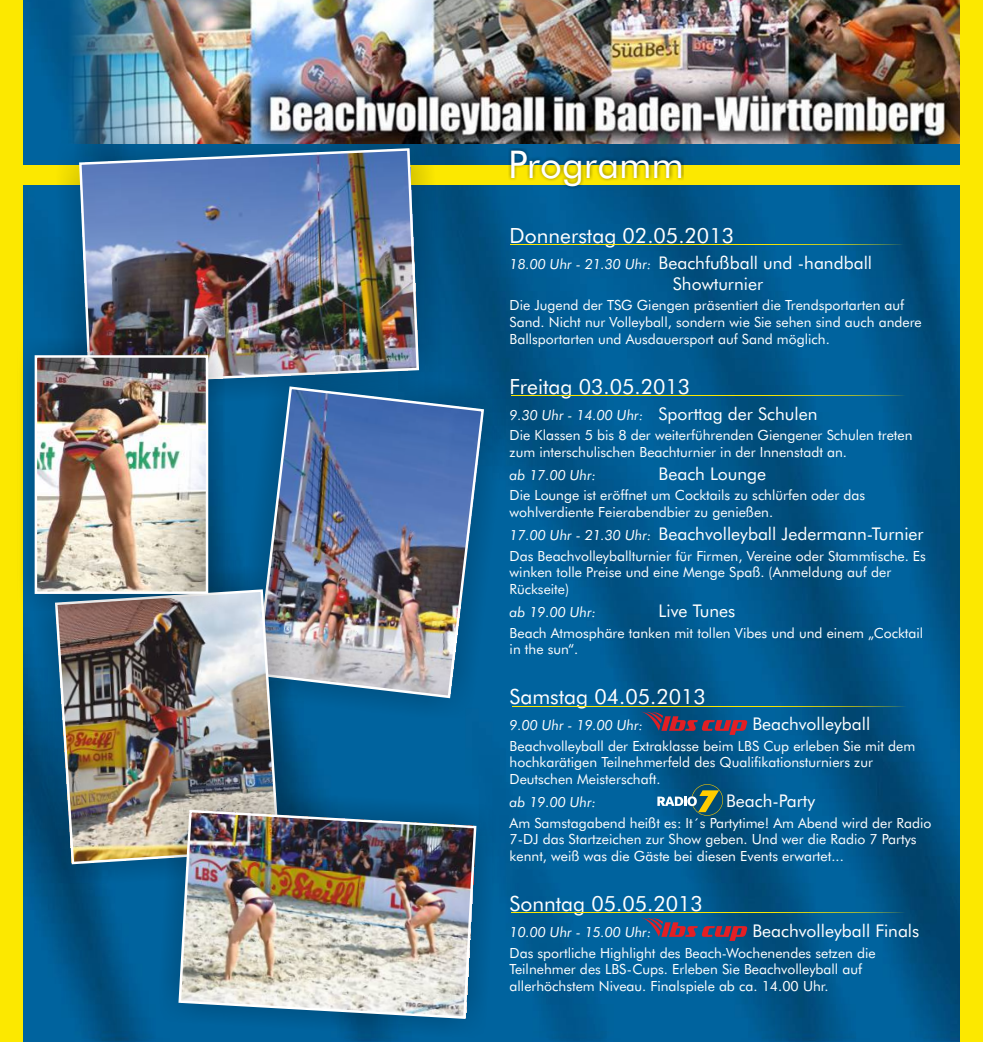
<style>
.page{position:relative;width:983px;height:1042px;background:#fff}
.page>*{position:absolute;margin:0;border:0;box-sizing:border-box;transform-origin:0 0}
.t1{font:38.15px "Futura BT";color:#fff}
.t2{font:21px "Futura BT";color:#fff}
.t3{font:17.5px/21px "Futura BT";color:#fff}
.t4{font:14px/16.8px "Futura BT";color:#fff}
.t5{font:italic 14px "Futura BT";color:#fff}
.s1{font-style:italic;font-size:14px}
</style>
<div class="page">
<img style="left:22px;top:0;width:938px;height:1042px">
<img style="left:69px;top:0;width:891px;height:143px">
<div style="left:16px;top:165px;width:966px;height:20px;background:#fce800"></div>
<div style="left:505px;top:148px;width:178px;height:41px;background:#292929;opacity:.49"></div>
<svg style="left:657px;top:784px;width:65px;height:32px"></svg>
<svg style="left:641px;top:712px;width:106px;height:23px"></svg>
<svg style="left:641px;top:917px;width:106px;height:24px"></svg>
<hr style="left:511px;top:912px;width:399px;height:1px;background:#fce800">
<hr style="left:512px;top:705px;width:399px;height:1px;background:#fce800">
<hr style="left:511px;top:395px;width:399px;height:1px;background:#fce800">
<hr style="left:510px;top:244px;width:398px;height:1px;background:#fce800">
<div style="left:56px;top:125px;width:386px;height:283px;background:#292929;opacity:.35"></div>
<img style="left:78px;top:147px;width:342px;height:239px">
<div style="left:233px;top:364px;width:273px;height:356px;background:#292929;opacity:.35"></div>
<img style="left:254px;top:385px;width:231px;height:314px">
<div style="left:33px;top:567px;width:268px;height:319px;background:#292929;opacity:.35"></div>
<img style="left:54px;top:588px;width:227px;height:277px">
<div style="left:158px;top:789px;width:338px;height:250px;background:#292929;opacity:.35"></div>
<img style="left:177px;top:808px;width:300px;height:212px">
<div style="left:0;top:0;width:22px;height:1042px;background:#fce800"></div>
<div style="left:960px;top:0;width:22px;height:1042px;background:#fce800"></div>
<div style="left:18px;top:338px;width:207px;height:273px;background:#292929;opacity:.35"></div>
<img style="left:38px;top:358px;width:167px;height:233px">
<div style="left:35px;top:355px;width:173px;height:239px;border:2px solid #fff"></div>
<h1 class="t1" style="left:508px;top:149px;width:177px">Programm</h1>
<h2 class="t2" style="left:509px;top:227px;width:226px">Donnerstag 02.05.2013</h2>
<p class="t3" style="left:672px;top:254px;width:201px;text-indent:-163px"><span class="s1">18.00 Uhr - 21.30 Uhr:</span> Beachfußball und -handball<br>Showturnier</p>
<p class="t4" style="left:509px;top:298px;width:413px">Die Jugend der TSG Giengen präsentiert die Trendsportarten auf<br>Sand. Nicht nur Volleyball, sondern wie Sie sehen sind auch andere<br>Ballsportarten und Ausdauersport auf Sand möglich.</p>
<h2 class="t2" style="left:509px;top:378px;width:182px">Freitag 03.05.2013</h2>
<p class="t3" style="left:509px;top:405px;width:309px"><span class="s1">9.30 Uhr - 14.00 Uhr:</span> Sporttag der Schulen</p>
<p class="t4" style="left:509px;top:428px;width:404px">Die Klassen 5 bis 8 der weiterführenden Giengener Schulen treten zum interschulischen Beachturnier in der Innenstadt an.</p>
<p class="t5" style="left:509px;top:469px;width:88px">ab 17.00 Uhr:</p>
<p class="t3" style="left:658px;top:465px;width:109px">Beach Lounge</p>
<p class="t4" style="left:509px;top:488px;width:357px">Die Lounge ist eröffnet um Cocktails zu schlürfen oder das wohlverdiente Feierabendbier zu genießen.</p>
<p class="t3" style="left:509px;top:525px;width:415px"><span class="s1">17.00 Uhr - 21.30 Uhr:</span> Beachvolleyball Jedermann-Turnier</p>
<p class="t4" style="left:509px;top:548px;width:418px">Das Beachvolleyballturnier für Firmen, Vereine oder Stammtische. Es winken tolle Preise und eine Menge Spaß. (Anmeldung auf der<br>Rückseite)</p>
<p class="t5" style="left:509px;top:607px;width:88px">ab 19.00 Uhr:</p>
<p class="t3" style="left:658px;top:602px;width:78px">Live Tunes</p>
<p class="t4" style="left:509px;top:625px;width:415px">Beach Atmosphäre tanken mit tollen Vibes und und einem „Cocktail in the sun“.</p>
<h2 class="t2" style="left:509px;top:688px;width:198px">Samstag 04.05.2013</h2>
<p class="t5" style="left:509px;top:720px;width:135px">9.00 Uhr - 19.00 Uhr:</p>
<p class="t3" style="left:752px;top:715px;width:119px">Beachvolleyball</p>
<p class="t4" style="left:509px;top:738px;width:407px">Beachvolleyball der Extraklasse beim LBS Cup erleben Sie mit dem hochkarätigen Teilnehmerfeld des Qualifikationsturniers zur<br>Deutschen Meisterschaft.</p>
<p class="t5" style="left:509px;top:797px;width:88px">ab 19.00 Uhr:</p>
<p class="t3" style="left:725px;top:792px;width:91px">Beach-Party</p>
<p class="t4" style="left:509px;top:815px;width:423px">Am Samstagabend heißt es: It´s Partytime! Am Abend wird der Radio<br>7-DJ das Startzeichen zur Show geben. Und wer die Radio 7 Partys kennt, weiß was die Gäste bei diesen Events erwartet...</p>
<h2 class="t2" style="left:509px;top:895px;width:195px">Sonntag 05.05.2013</h2>
<p class="t5" style="left:509px;top:926px;width:143px">10.00 Uhr - 15.00 Uhr:</p>
<p class="t3" style="left:752px;top:922px;width:168px">Beachvolleyball Finals</p>
<p class="t4" style="left:509px;top:945px;width:367px">Das sportliche Highlight des Beach-Wochenendes setzen die<br>Teilnehmer des LBS-Cups. Erleben Sie Beachvolleyball auf allerhöchstem Niveau. Finalspiele ab ca. 14.00 Uhr.</p>
</div>
